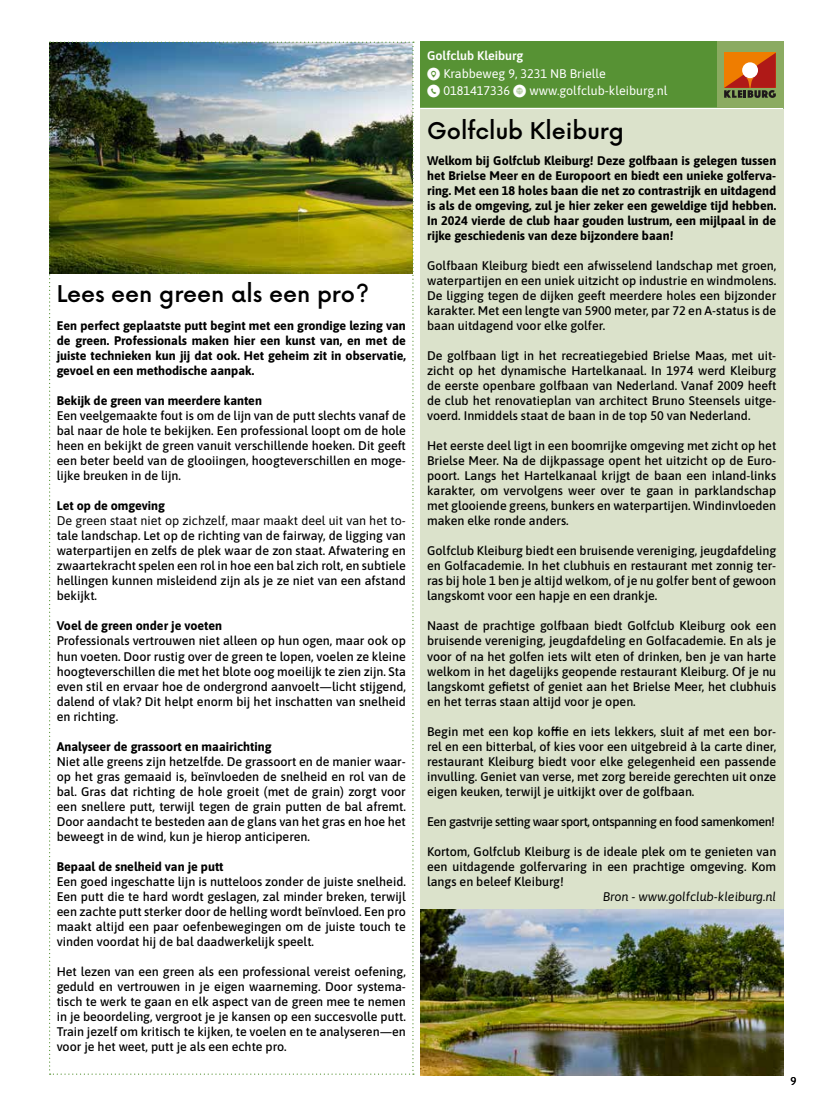
<style>
.page{position:relative;width:833px;height:1117px;background:#fff}
.page>*{position:absolute;margin:0;border:0;box-sizing:border-box;transform-origin:0 0}
.t1{font:500 22.5px "Now";color:#000}
.t2{font:12.5px/15px "Asap";color:#000;text-align:justify}
.t3{font:12.5px/17.5px "Asap";color:#fff}
.t4{font:12.5px "Asap";letter-spacing:-.03em;color:#000}
.t5{font:italic 12.5px "Asap";color:#000}
.t6{font:11.25px "Asap";color:#000}
.s1{font-family:"Social Media Circled"}
</style>
<div class="page">
<div style="left:420px;top:42px;width:363px;height:1033px;background:#dbe2cb"></div>
<img style="left:420px;top:909px;width:363px;height:166px">
<div style="left:420px;top:42px;width:363px;height:32px;background:#579234"></div>
<div style="left:420px;top:59px;width:363px;height:32px;background:#579234"></div>
<div style="left:420px;top:77px;width:363px;height:32px;background:#579234"></div>
<hr style="left:420px;top:108px;width:363px;height:1px;background:#fff">
<div style="left:716px;top:42px;width:67px;height:66px;background:#8bab61"></div>
<svg style="left:724px;top:53px;width:52px;height:45px;background:#b8602a"></svg>
<svg style="left:49px;top:42px;width:365px;height:1032px"></svg>
<h1 class="t1" style="left:57px;top:276px;width:314px">Lees een green als een pro?</h1>
<p class="t2" style="left:57px;top:317px;width:351px">Een perfect geplaatste putt begint met een grondige lezing van de green. Professionals maken hier een kunst van, en met de juiste technieken kun jij dat ook. Het geheim zit in observatie, gevoel en een methodische aanpak.</p>
<p class="t2" style="left:57px;top:392px;width:351px;text-align:left">Bekijk de green van meerdere kanten<br>Een veelgemaakte fout is om de lijn van de putt slechts vanaf de bal naar de hole te bekijken. Een professional loopt om de hole heen en bekijkt de green vanuit verschillende hoeken. Dit geeft een beter beeld van de glooiingen, hoogteverschillen en moge&shy;lijke breuken in de lijn.</p>
<p class="t2" style="left:57px;top:497px;width:351px;text-align:left">Let op de omgeving<br>De green staat niet op zichzelf, maar maakt deel uit van het to&shy;tale landschap. Let op de richting van de fairway, de ligging van waterpartijen en zelfs de plek waar de zon staat. Afwatering en zwaartekracht spelen een rol in hoe een bal zich rolt, en subtiele hellingen kunnen misleidend zijn als je ze niet van een afstand bekijkt.</p>
<p class="t2" style="left:57px;top:617px;width:351px;text-align:left">Voel de green onder je voeten<br>Professionals vertrouwen niet alleen op hun ogen, maar ook op hun voeten. Door rustig over de green te lopen, voelen ze kleine hoogteverschillen die met het blote oog moeilijk te zien zijn. Sta even stil en ervaar hoe de ondergrond aanvoelt—licht stijgend, dalend of vlak? Dit helpt enorm bij het inschatten van snelheid en richting.</p>
<p class="t2" style="left:57px;top:737px;width:351px;text-align:left">Analyseer de grassoort en maairichting<br>Niet alle greens zijn hetzelfde. De grassoort en de manier waar&shy;op het gras gemaaid is, beïnvloeden de snelheid en rol van de bal. Gras dat richting de hole groeit (met de grain) zorgt voor een snellere putt, terwijl tegen de grain putten de bal afremt.<br>Door aandacht te besteden aan de glans van het gras en hoe het beweegt in de wind, kun je hierop anticiperen.</p>
<p class="t2" style="left:57px;top:857px;width:351px;text-align:left">Bepaal de snelheid van je putt<br>Een goed ingeschatte lijn is nutteloos zonder de juiste snelheid.<br>Een putt die te hard wordt geslagen, zal minder breken, terwijl een zachte putt sterker door de helling wordt beïnvloed. Een pro maakt altijd een paar oefenbewegingen om de juiste touch te vinden voordat hij de bal daadwerkelijk speelt.</p>
<p class="t2" style="left:57px;top:962px;width:351px">Het lezen van een green als een professional vereist oefening, geduld en vertrouwen in je eigen waarneming. Door systema&shy;tisch te werk te gaan en elk aspect van de green mee te nemen in je beoordeling, vergroot je je kansen op een succesvolle putt.<br>Train jezelf om kritisch te kijken, te voelen en te analyseren—en voor je het weet, putt je als een echte pro.</p>
<p class="t3" style="left:427px;top:47px;width:242px">Golfclub Kleiburg<br><span class="s1">9</span> Krabbeweg 9, 3231 NB Brielle<br><span class="s1">m</span> 0181417336 <span class="s1">K</span> www.golfclub-kleiburg.nl</p>
<h1 class="t1" style="left:427px;top:113px;width:198px">Golfclub Kleiburg</h1>
<p class="t2" style="left:427px;top:152px;width:351px">Welkom bij Golfclub Kleiburg! Deze golfbaan is gelegen tussen het Brielse Meer en de Europoort en biedt een unieke golferva&shy;ring. Met een 18 holes baan die net zo contrastrijk en uitdagend is als de omgeving, zul je hier zeker een geweldige tijd hebben.<br>In 2024 vierde de club haar gouden lustrum, een mijlpaal in de rijke geschiedenis van deze bijzondere baan!</p>
<p class="t2" style="left:427px;top:257px;width:351px">Golfbaan Kleiburg biedt een afwisselend landschap met groen, waterpartijen en een uniek uitzicht op industrie en windmolens.<br>De ligging tegen de dijken geeft meerdere holes een bijzonder karakter. Met een lengte van 5900 meter, par 72 en A-status is de baan uitdagend voor elke golfer.</p>
<p class="t2" style="left:427px;top:347px;width:351px">De golfbaan ligt in het recreatiegebied Brielse Maas, met uit&shy;zicht op het dynamische Hartelkanaal. In 1974 werd Kleiburg de eerste openbare golfbaan van Nederland. Vanaf 2009 heeft de club het renovatieplan van architect Bruno Steensels uitge&shy;voerd. Inmiddels staat de baan in de top 50 van Nederland.</p>
<p class="t2" style="left:427px;top:437px;width:351px">Het eerste deel ligt in een boomrijke omgeving met zicht op het Brielse Meer. Na de dijkpassage opent het uitzicht op de Euro&shy;poort. Langs het Hartelkanaal krijgt de baan een inland-links karakter, om vervolgens weer over te gaan in parklandschap met glooiende greens, bunkers en waterpartijen. Windinvloeden maken elke ronde anders.</p>
<p class="t2" style="left:427px;top:542px;width:351px">Golfclub Kleiburg biedt een bruisende vereniging, jeugdafdeling en Golfacademie. In het clubhuis en restaurant met zonnig ter&shy;ras bij hole 1 ben je altijd welkom, of je nu golfer bent of gewoon langskomt voor een hapje en een drankje.</p>
<p class="t2" style="left:427px;top:617px;width:351px">Naast de prachtige golfbaan biedt Golfclub Kleiburg ook een bruisende vereniging, jeugdafdeling en Golfacademie. En als je voor of na het golfen iets wilt eten of drinken, ben je van harte welkom in het dagelijks geopende restaurant Kleiburg. Of je nu langskomt gefietst of geniet aan het Brielse Meer, het clubhuis en het terras staan altijd voor je open.</p>
<p class="t2" style="left:427px;top:722px;width:351px">Begin met een kop koffie en iets lekkers, sluit af met een bor&shy;rel en een bitterbal, of kies voor een uitgebreid à la carte diner, restaurant Kleiburg biedt voor elke gelegenheid een passende invulling. Geniet van verse, met zorg bereide gerechten uit onze eigen keuken, terwijl je uitkijkt over de golfbaan.</p>
<p class="t4" style="left:427px;top:812px;width:349px">Een gastvrije setting waar sport, ontspanning en food samenkomen!</p>
<p class="t2" style="left:427px;top:842px;width:351px">Kortom, Golfclub Kleiburg is de ideale plek om te genieten van een uitdagende golfervaring in een prachtige omgeving. Kom langs en beleef Kleiburg!</p>
<p class="t5" style="left:603px;top:887px;width:175px">Bron - www.golfclub-kleiburg.nl</p>
<p class="t6" style="left:790px;top:1072px;width:8px">9</p>
</div>
